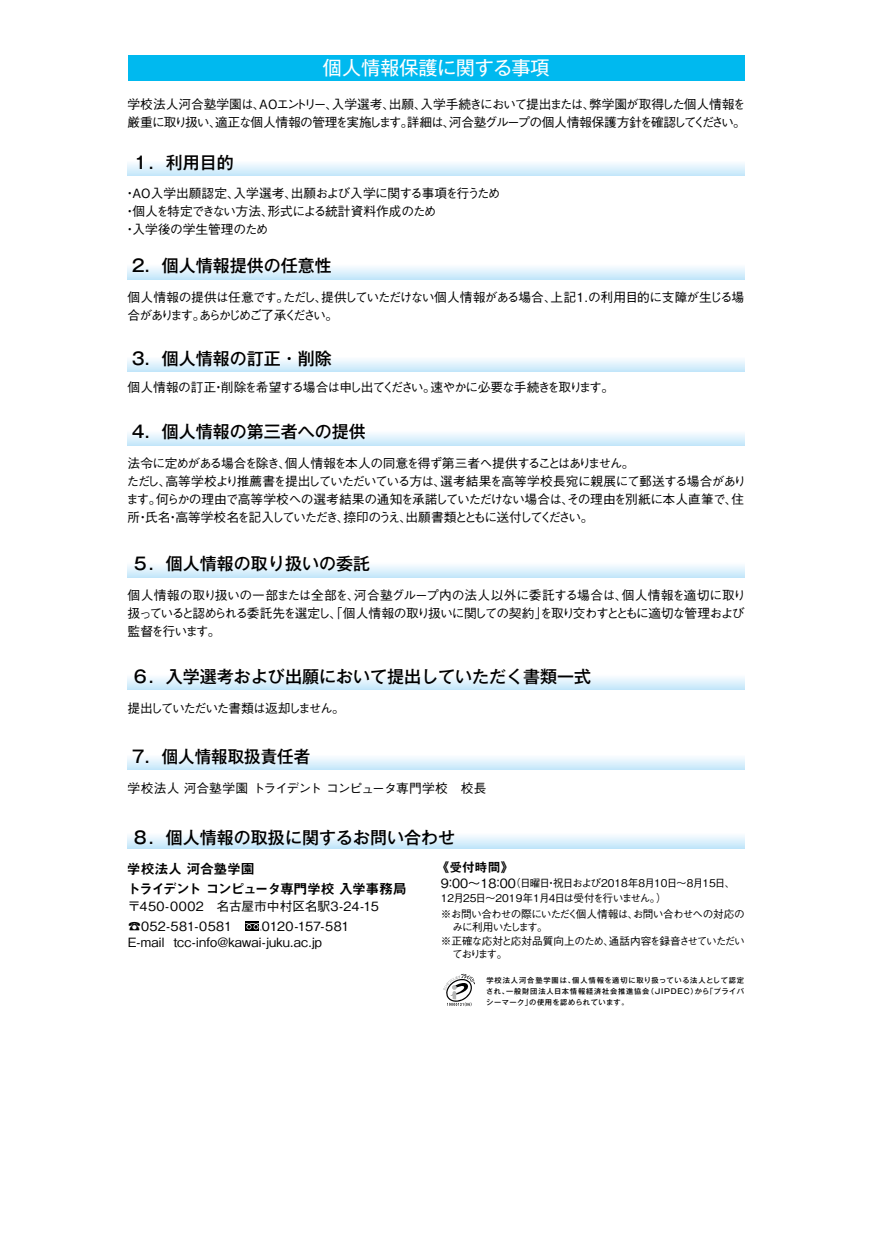
<style>
.page{position:relative;width:872px;height:1242px;background:#fff}
.page>*{position:absolute;margin:0;border:0;box-sizing:border-box;transform-origin:0 0}
.t1{font:19.2px "Gothic MB101 Pro";color:#fff}
.t2{font:500 16.95px "Gothic MB101 Pro";color:#000}
.t3{font:13.8px/19.5px "Midashi Go Pro MB31";letter-spacing:-.035em;color:#000}
.t4{font:500 12.75px/18px "Gothic BBB Pro";letter-spacing:-.055em;color:#000}
.t5{font:500 12.75px/18px "Gothic BBB Pro";letter-spacing:-.075em;color:#000}
.t6{font:500 12.75px/18px "Gothic BBB Pro";letter-spacing:-.03em;color:#000}
.t7{font:500 12.75px/18px "Gothic BBB Pro";letter-spacing:-.09em;color:#000}
.t8{font:500 12.75px "Gothic BBB Pro";letter-spacing:-.085em;color:#000}
.t9{font:500 12.75px "Gothic BBB Pro";letter-spacing:-.005em;color:#000}
.t10{font:500 12.75px "Gothic BBB Pro";letter-spacing:.02em;color:#000}
.t11{font:500 12.75px "Gothic BBB Pro";letter-spacing:.005em;color:#000}
.t12{font:500 12.75px "Gothic BBB Pro";letter-spacing:-.115em;color:#000}
.t13{font:12.75px "Midashi Go Pro MB31";color:#000}
.t14{font:500 10.65px/14.7px "Gothic BBB Pro";letter-spacing:-.07em;color:#000}
.t15{font:500 10.65px "Gothic BBB Pro";letter-spacing:-.1em;color:#000}
.t16{font:500 7.2px/10.8px "Gothic MB101 Pro";letter-spacing:.1em;color:#000;text-align:justify}
.s1{font-size:12.75px}
</style>
<div class="page">
<div style="left:245px;top:921px;width:14px;height:9px;background:#000"></div>
<svg style="left:245px;top:923px;width:17px;height:8px"></svg>
<svg style="left:128px;top:835px;width:616px;height:13px"></svg>
<svg style="left:128px;top:757px;width:616px;height:13px"></svg>
<svg style="left:128px;top:677px;width:616px;height:12px"></svg>
<svg style="left:128px;top:565px;width:616px;height:12px"></svg>
<svg style="left:128px;top:433px;width:616px;height:13px"></svg>
<svg style="left:128px;top:359px;width:616px;height:13px"></svg>
<svg style="left:128px;top:267px;width:616px;height:12px;background:#dbf0fb"></svg>
<svg style="left:128px;top:163px;width:616px;height:13px"></svg>
<div style="left:128px;top:56px;width:616px;height:25px;background:#00b9ef"></div>
<svg style="left:443px;top:973px;width:32px;height:33px"></svg>
<h1 class="t1" style="left:323px;top:52px;width:228px">個人情報保護に関する事項</h1>
<p class="t4" style="left:128px;top:94px;width:620px">学校法人河合塾学園は、ＡＯエントリー、入学選考、出願、入学手続きにおいて提出または、弊学園が取得した個人情報を厳重に取り扱い、適正な個人情報の管理を実施します。詳細は、河合塾グループの個人情報保護方針を確認してください。</p>
<h2 class="t2" style="left:132px;top:148px;width:104px">１．利用目的</h2>
<p class="t6" style="left:124px;top:183px;width:378px">・ＡＯ入学出願認定、入学選考、出願および入学に関する事項を行うため・個人を特定できない方法、形式による統計資料作成のため<br>・入学後の学生管理のため</p>
<h2 class="t2" style="left:132px;top:252px;width:201px">2．個人情報提供の任意性</h2>
<p class="t7" style="left:128px;top:287px;width:618px">個人情報の提供は任意です。ただし、提供していただけない個人情報がある場合、上記１．の利用目的に支障が生じる場合があります。あらかじめご了承ください。</p>
<h2 class="t2" style="left:132px;top:344px;width:201px">3．個人情報の訂正・削除</h2>
<p class="t8" style="left:128px;top:377px;width:488px">個人情報の訂正・削除を希望する場合は申し出てください。速やかに必要な手続きを取ります。</p>
<h2 class="t2" style="left:132px;top:417px;width:236px">4．個人情報の第三者への提供</h2>
<p class="t4" style="left:126px;top:452px;width:621px">法令に定めがある場合を除き、個人情報を本人の同意を得ず第三者へ提供することはありません。<br>ただし、高等学校より推薦書を提出していただいている方は、選考結果を高等学校長宛に親展にて郵送する場合があります。何らかの理由で高等学校への選考結果の通知を承諾していただけない場合は、その理由を別紙に本人直筆で、住所・氏名・高等学校名を記入していただき、捺印のうえ、出願書類とともに送付してください。</p>
<h2 class="t2" style="left:132px;top:549px;width:240px">５．個人情報の取り扱いの委託</h2>
<p class="t5" style="left:128px;top:584px;width:620px">個人情報の取り扱いの一部または全部を、河合塾グループ内の法人以外に委託する場合は、個人情報を適切に取り扱っていると認められる委託先を選定し、「個人情報の取り扱いに関しての契約」を取り交わすとともに適切な管理および監督を行います。</p>
<h2 class="t2" style="left:132px;top:662px;width:461px">６．入学選考および出願において提出していただく書類一式</h2>
<p class="t12" style="left:128px;top:697px;width:219px">提出していただいた書類は返却しません。</p>
<h2 class="t2" style="left:132px;top:742px;width:180px">7．個人情報取扱責任者</h2>
<p class="t6" style="left:128px;top:777px;width:360px">学校法人 河合塾学園 トライデント コンピュータ専門学校　校長</p>
<h2 class="t2" style="left:132px;top:823px;width:325px">８．個人情報の取扱に関するお問い合わせ</h2>
<p class="t3" style="left:127px;top:857px;width:281px">学校法人 河合塾学園<br>トライデント コンピュータ専門学校 入学事務局</p>
<p class="t11" style="left:128px;top:896px;width:253px">〒450-0002　名古屋市中村区名駅3-24-15</p>
<p class="t9" style="left:128px;top:932px;width:196px">E-mail tcc-info@kawai-juku.ac.jp</p>
<p class="t10" style="left:128px;top:915px;width:223px">☎052-581-0581　　 0120-157-581</p>
<p class="t13" style="left:436px;top:857px;width:79px">《受付時間》</p>
<p class="t14" style="left:441px;top:874px;width:296px"><span class="s1">9：00～18：00</span>（日曜日・祝日および2018年8月10日～８月15日、<br>12月25日～2019年1月4日は受付を行いません。）</p>
<p class="t14" style="left:441px;top:905px;width:305px">※お問い合わせの際にいただく個人情報は、お問い合わせへの対応の</p>
<p class="t15" style="left:452px;top:919px;width:97px">みに利用いたします。</p>
<p class="t14" style="left:441px;top:932px;width:305px">※正確な応対と応対品質向上のため、通話内容を録音させていただい</p>
<p class="t14" style="left:452px;top:945px;width:57px">ております。</p>
<p class="t16" style="left:486px;top:974px;width:259px">学校法人河合塾学園は、個人情報を適切に取り扱っている法人として認定され、一般財団法人日本情報経済社会推進協会（JIPDEC）から「プライバシーマーク」の使用を認められています。</p>
</div>
